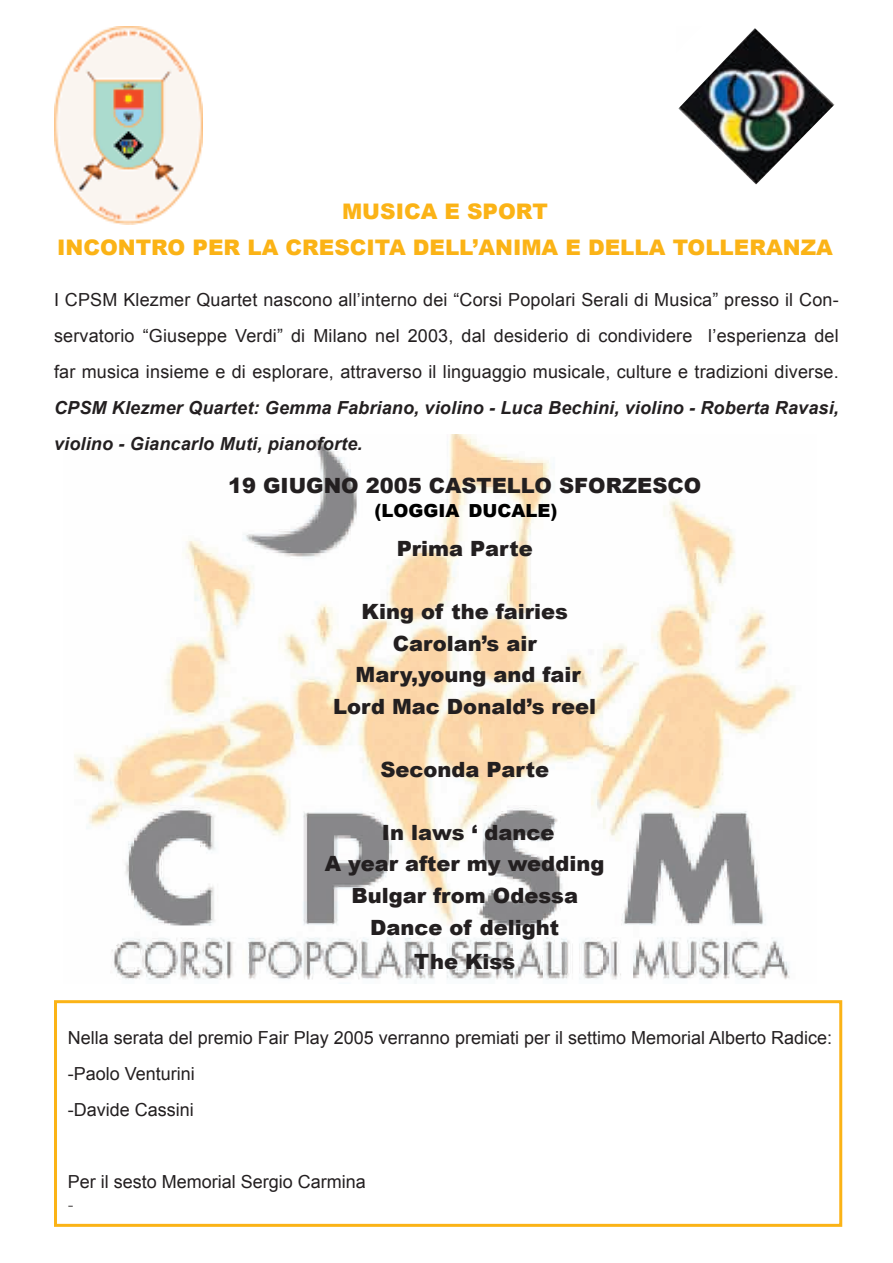
<style>
.page{position:relative;width:893px;height:1263px;background:#fff}
.page>*{position:absolute;margin:0;border:0;box-sizing:border-box;transform-origin:0 0}
.t1{font:900 21.45px/35.7px "Arial";color:#fbb316;text-align:center}
.t2{font:900 21px/31.5px "Arial";color:#231f20;text-align:center}
.t3{font:18px/36px "Arial";color:#231f20;text-align:justify}
.t4{font:italic 700 18px/36px "Arial";letter-spacing:.01em;color:#231f20}
.t5{font:900 18px "Arial";color:#000}
.t6{font:18px "Times";color:#231f20}
</style>
<div class="page">
<img style="left:74px;top:434px;width:721px;height:549px">
<img style="left:54px;top:26px;width:149px;height:198px">
<svg style="left:54px;top:1000px;width:788px;height:227px"></svg>
<img style="left:678px;top:28px;width:157px;height:157px">
<p class="t1" style="left:57px;top:194px;width:777px">MUSICA E SPORT<br>INCONTRO PER LA CRESCITA DELL’ANIMA E DELLA TOLLERANZA</p>
<p class="t3" style="left:54px;top:282px;width:786px">I CPSM Klezmer Quartet nascono all’interno dei “Corsi Popolari Serali di Musica” presso il Con&shy;servatorio “Giuseppe Verdi” di Milano nel 2003, dal desiderio di condividere l’esperienza del far musica insieme e di esplorare, attraverso il linguaggio musicale, culture e tradizioni diverse.</p>
<p class="t4" style="left:54px;top:390px;width:786px">CPSM Klezmer Quartet: Gemma Fabriano, violino - Luca Bechini, violino - Roberta Ravasi, violino - Giancarlo Muti, pianoforte.</p>
<p class="t2" style="left:228px;top:470px;width:475px">19 GIUGNO 2005 CASTELLO SFORZESCO</p>
<p class="t5" style="left:374px;top:498px;width:185px">(LOGGIA DUCALE)</p>
<p class="t2" style="left:397px;top:533px;width:138px">Prima Parte</p>
<p class="t2" style="left:333px;top:596px;width:264px">King of the fairies<br>Carolan’s air<br>Mary,young and fair<br>Lord Mac Donald’s reel</p>
<p class="t2" style="left:380px;top:754px;width:170px">Seconda Parte</p>
<p class="t2" style="left:325px;top:817px;width:281px">In laws ‘ dance<br>A year after my wedding<br>Bulgar from Odessa<br>Dance of delight</p>
<p class="t2" style="left:414px;top:945px;width:102px">The Kiss</p>
<p class="t3" style="left:68px;top:1020px;width:766px;text-align:left">Nella serata del premio Fair Play 2005 verranno premiati per il settimo Memorial Alberto Radice: -Paolo Venturini<br>-Davide Cassini</p>
<p class="t3" style="left:68px;top:1164px;width:300px">Per il sesto Memorial Sergio Carmina</p>
<p class="t6" style="left:68px;top:1192px;width:7px">-</p>
</div>
